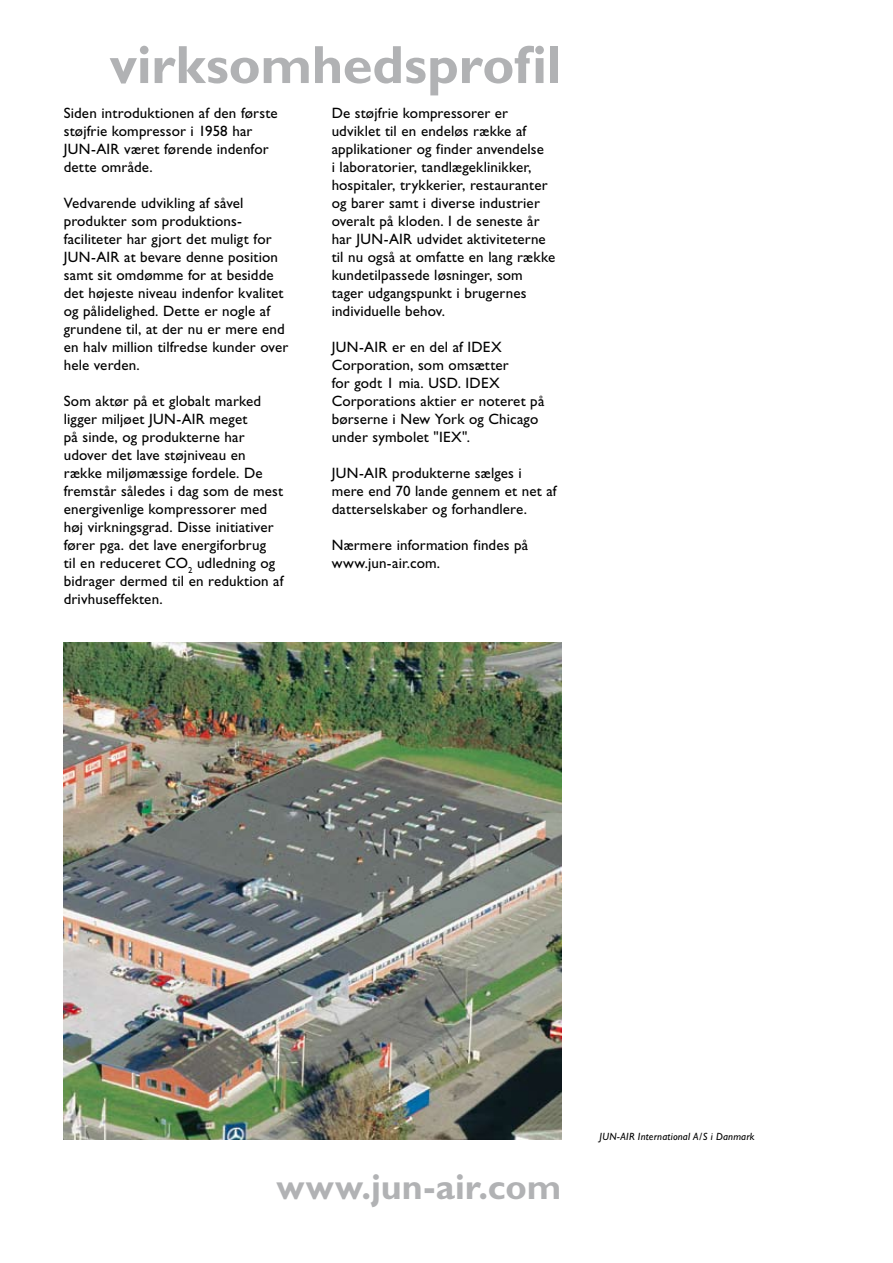
<style>
.page{position:relative;width:893px;height:1263px;background:#fff}
.page>*{position:absolute;margin:0;border:0;box-sizing:border-box;transform-origin:0 0}
.t1{font:700 54px "Gill Sans";letter-spacing:-.005em;color:#b1b2b4}
.t2{font:700 36px "Gill Sans";color:#b1b2b4}
.t3{font:15px/18px "Gill Sans";letter-spacing:.01em;color:#000}
.t4{font:italic 10.5px "Gill Sans";letter-spacing:.02em;color:#000}
</style>
<div class="page">
<img style="left:64px;top:642px;width:497px;height:498px">
<h1 class="t1" style="left:110px;top:33px;width:453px">virksomhedsprofil</h1>
<p class="t3" style="left:64px;top:104px;width:215px">Siden introduktionen af den første støjfrie kompressor i 1958 har<br>JUN-AIR været førende indenfor dette område.</p>
<p class="t3" style="left:64px;top:194px;width:226px">Vedvarende udvikling af såvel produkter som produktions&shy;faciliteter har gjort det muligt for<br>JUN-AIR at bevare denne position samt sit omdømme for at besidde det højeste niveau indenfor kvalitet og pålidelighed. Dette er nogle af grundene til, at der nu er mere end en halv million tilfredse kunder over hele verden.</p>
<p class="t3" style="left:64px;top:392px;width:221px">Som aktør på et globalt marked ligger miljøet JUN-AIR meget<br>på sinde, og produkterne har udover det lave støjniveau en række miljømæssige fordele. De fremstår således i dag som de mest energivenlige kompressorer med høj virkningsgrad. Disse initiativer fører pga. det lave energiforbrug<br>til en reduceret CO<sub>2</sub> udledning og bidrager dermed til en reduktion af drivhuseffekten.</p>
<p class="t3" style="left:332px;top:104px;width:225px">De støjfrie kompressorer er udviklet til en endeløs række af applikationer og finder anvendelse<br>i laboratorier, tandlægeklinikker, hospitaler, trykkerier, restauranter og barer samt i diverse industrier overalt på kloden. I de seneste år har JUN-AIR udvidet aktiviteterne til nu også at omfatte en lang række kundetilpassede løsninger, som tager udgangspunkt i brugernes individuelle behov.</p>
<p class="t3" style="left:332px;top:338px;width:214px">JUN-AIR er en del af IDEX<br>Corporation, som omsætter<br>for godt 1 mia. USD. IDEX<br>Corporations aktier er noteret på børserne i New York og Chicago under symbolet "IEX".</p>
<p class="t3" style="left:332px;top:464px;width:226px">JUN-AIR produkterne sælges i mere end 70 lande gennem et net af datterselskaber og forhandlere.</p>
<p class="t3" style="left:332px;top:536px;width:198px">Nærmere information findes på www.jun-air.com.</p>
<h2 class="t2" style="left:276px;top:1165px;width:286px">www.jun-air.com</h2>
<p class="t4" style="left:600px;top:1130px;width:157px">JUN-AIR International A/S i Danmark</p>
</div>
